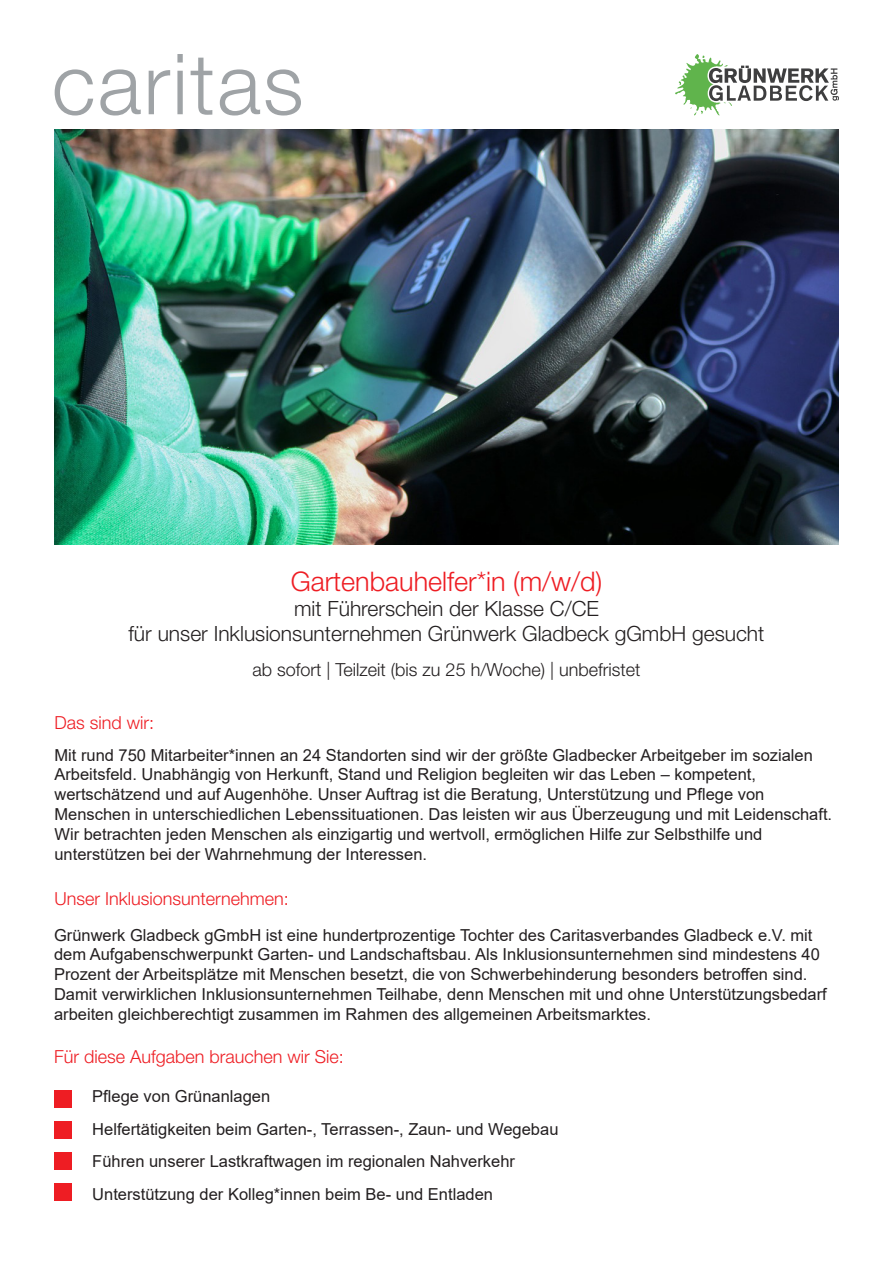
<style>
.page{position:relative;width:893px;height:1263px;background:#fff}
.page>*{position:absolute;margin:0;border:0;box-sizing:border-box;transform-origin:0 0}
.t1{font:300 27px "Helvetica Neue LT Pro";color:#ee1d23}
.t2{font:300 21px/25.2px "Helvetica Neue LT Pro";color:#231f20;text-align:center}
.t3{font:300 18px "Helvetica Neue LT Pro";color:#ee1d23}
.t4{font:300 18px "Helvetica Neue LT Pro";color:#231f20}
.t5{font:16.5px/19.8px "Arial";color:#231f20}
</style>
<div class="page">
<svg style="left:55px;top:69px;width:38px;height:47px"></svg>
<svg style="left:100px;top:69px;width:41px;height:47px"></svg>
<svg style="left:149px;top:70px;width:21px;height:44px"></svg>
<svg style="left:177px;top:54px;width:6px;height:60px"></svg>
<svg style="left:191px;top:58px;width:21px;height:57px"></svg>
<svg style="left:220px;top:69px;width:40px;height:47px"></svg>
<svg style="left:266px;top:69px;width:35px;height:47px"></svg>
<div style="left:54px;top:1090px;width:17px;height:17px;background:#ee1d23"></div>
<div style="left:54px;top:1121px;width:17px;height:17px;background:#ee1d23"></div>
<div style="left:54px;top:1184px;width:17px;height:17px;background:#ee1d23"></div>
<div style="left:54px;top:1152px;width:17px;height:17px;background:#ee1d23"></div>
<svg style="left:675px;top:54px;width:164px;height:62px"></svg>
<img style="left:54px;top:129px;width:785px;height:416px">
<p class="t1" style="left:291px;top:565px;width:313px">Gartenbauhelfer*in (m/w/d)</p>
<p class="t2" style="left:129px;top:596px;width:637px">mit Führerschein der Klasse C/CE<br>für unser Inklusionsunternehmen Grünwerk Gladbeck gGmbH gesucht</p>
<p class="t4" style="left:253px;top:658px;width:389px">ab sofort | Teilzeit (bis zu 25 h/Woche) | unbefristet</p>
<p class="t3" style="left:54px;top:711px;width:101px">Das sind wir:</p>
<p class="t5" style="left:54px;top:745px;width:779px">Mit rund 750 Mitarbeiter*innen an 24 Standorten sind wir der größte Gladbecker Arbeitgeber im sozialen Arbeitsfeld. Unabhängig von Herkunft, Stand und Religion begleiten wir das Leben – kompetent, wertschätzend und auf Augenhöhe. Unser Auftrag ist die Beratung, Unterstützung und Pflege von Menschen in unterschiedlichen Lebenssituationen. Das leisten wir aus Überzeugung und mit Leidenschaft.<br>Wir betrachten jeden Menschen als einzigartig und wertvoll, ermöglichen Hilfe zur Selbsthilfe und unterstützen bei der Wahrnehmung der Interessen.</p>
<p class="t3" style="left:54px;top:888px;width:236px">Unser Inklusionsunternehmen:</p>
<p class="t5" style="left:54px;top:925px;width:774px">Grünwerk Gladbeck gGmbH ist eine hundertprozentige Tochter des Caritasverbandes Gladbeck e.V. mit dem Aufgabenschwerpunkt Garten- und Landschaftsbau. Als Inklusionsunternehmen sind mindestens 40<br>Prozent der Arbeitsplätze mit Menschen besetzt, die von Schwerbehinderung besonders betroffen sind.<br>Damit verwirklichen Inklusionsunternehmen Teilhabe, denn Menschen mit und ohne Unterstützungsbedarf arbeiten gleichberechtigt zusammen im Rahmen des allgemeinen Arbeitsmarktes.</p>
<p class="t3" style="left:54px;top:1046px;width:291px">Für diese Aufgaben brauchen wir Sie:</p>
<p class="t5" style="left:92px;top:1086px;width:179px">Pflege von Grünanlagen</p>
<p class="t5" style="left:92px;top:1119px;width:468px">Helfertätigkeiten beim Garten-, Terrassen-, Zaun- und Wegebau</p>
<p class="t5" style="left:92px;top:1151px;width:424px">Führen unserer Lastkraftwagen im regionalen Nahverkehr</p>
<p class="t5" style="left:92px;top:1184px;width:402px">Unterstützung der Kolleg*innen beim Be- und Entladen</p>
</div>
